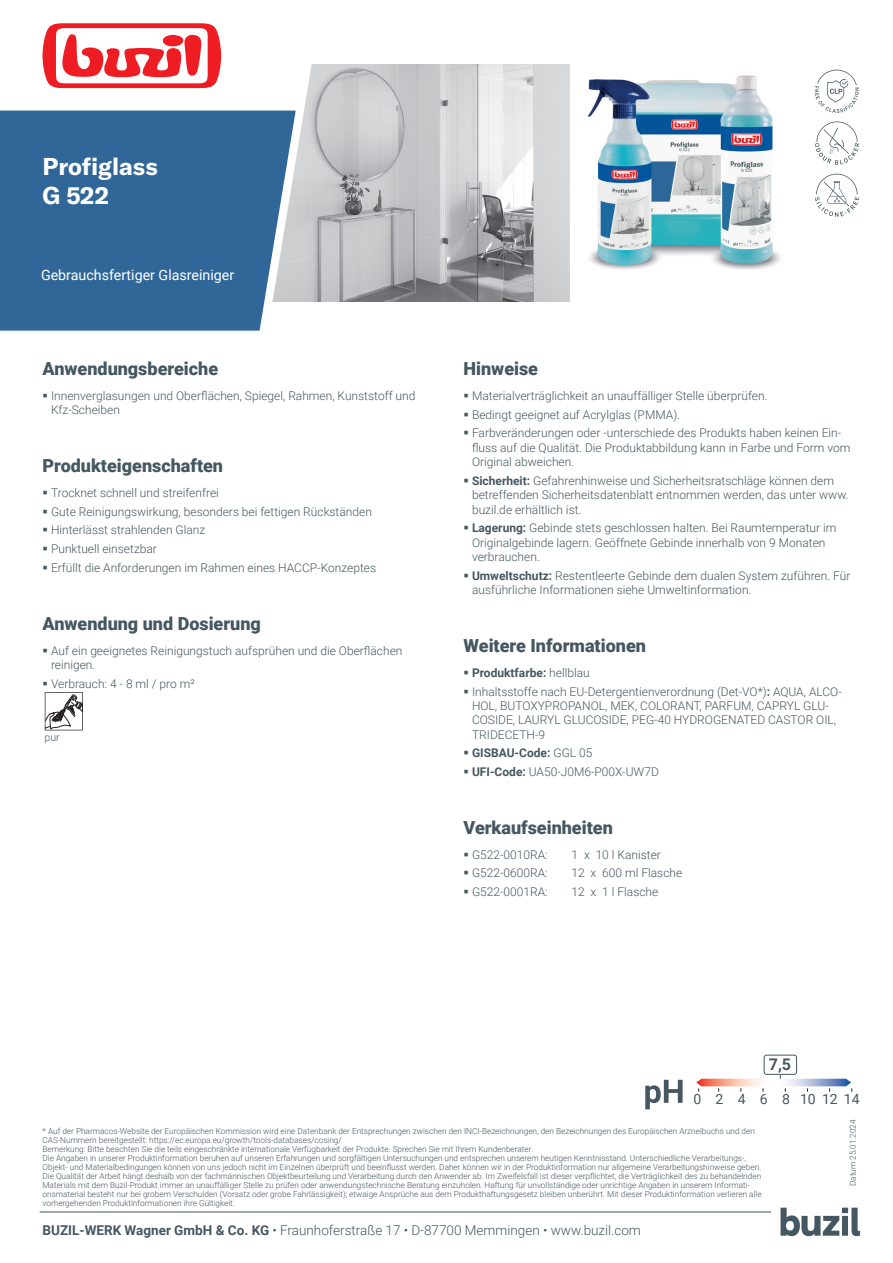
<style>
.page{position:relative;width:893px;height:1263px;background:#fff}
.page>*{position:absolute;margin:0;border:0;box-sizing:border-box;transform-origin:0 0}
.t1{font:700 24px/28.8px "GT America LCG";color:#fff}
.t2{font:900 18px "Roboto";color:#455760}
.t3{font:700 16.05px "Roboto";color:#455760}
.t4{font:14.25px "Roboto";color:#fff}
.t5{font:13.95px "Roboto";color:#455760}
.t6{font:300 13.5px "Roboto";color:#455760}
.t7{font:300 12px/14.4px "Roboto";color:#455760}
.t8{font:700 12px "Roboto";color:#455760}
.t9{font:300 10.5px "Roboto";color:#455760}
.t10{font:300 8.25px/9px "Roboto";color:#455760}
.s1{font-weight:700}
.s2{font-weight:300}
</style>
<div class="page">
<img style="left:269px;top:64px;width:300px;height:238px">
<svg style="left:814px;top:69px;width:45px;height:44px"></svg>
<svg style="left:815px;top:121px;width:44px;height:44px"></svg>
<svg style="left:815px;top:174px;width:44px;height:43px"></svg>
<svg style="left:43px;top:23px;width:178px;height:65px"></svg>
<div style="left:0;top:111px;width:296px;height:220px;background:#306798"></div>
<svg style="left:45px;top:692px;width:38px;height:38px"></svg>
<hr style="left:40px;top:1212px;width:731px;height:1px;background:#455760">
<svg style="left:780px;top:1208px;width:80px;height:28px"></svg>
<img style="left:587px;top:75px;width:193px;height:194px">
<svg style="left:645px;top:1080px;width:38px;height:29px"></svg>
<svg style="left:696px;top:1075px;width:156px;height:17px"></svg>
<div style="left:764px;top:1054px;width:33px;height:21px;border:1px solid #455760;border-radius:2px"></div>
<h1 class="t1" style="left:43px;top:152px;width:117px">Profiglass<br>G 522</h1>
<h3 class="t4" style="left:41px;top:265px;width:195px">Gebrauchsfertiger Glasreiniger</h3>
<h2 class="t2" style="left:43px;top:356px;width:177px">Anwendungsbereiche</h2>
<h3 class="t7" style="left:51px;top:388px;width:366px;text-indent:-9px">▪ Innenverglasungen und Oberflächen, Spiegel, Rahmen, Kunststoff und<br>Kfz-Scheiben</h3>
<h2 class="t2" style="left:43px;top:453px;width:182px">Produkteigenschaften</h2>
<h3 class="t7" style="left:43px;top:485px;width:178px">▪ Trocknet schnell und streifenfrei</h3>
<h3 class="t7" style="left:43px;top:504px;width:331px">▪ Gute Reinigungswirkung, besonders bei fettigen Rückständen</h3>
<h3 class="t7" style="left:43px;top:523px;width:164px">▪ Hinterlässt strahlenden Glanz</h3>
<h3 class="t7" style="left:43px;top:541px;width:116px">▪ Punktuell einsetzbar</h3>
<h3 class="t7" style="left:43px;top:560px;width:335px">▪ Erfüllt die Anforderungen im Rahmen eines HACCP-Konzeptes</h3>
<h2 class="t2" style="left:43px;top:610px;width:220px">Anwendung und Dosierung</h2>
<h3 class="t7" style="left:51px;top:643px;width:353px;text-indent:-9px">▪ Auf ein geeignetes Reinigungstuch aufsprühen und die Oberflächen reinigen.</h3>
<h3 class="t7" style="left:43px;top:676px;width:154px">▪ Verbrauch: 4 - 8 ml / pro m²</h3>
<p class="t9" style="left:45px;top:730px;width:17px">pur</p>
<h2 class="t2" style="left:463px;top:356px;width:76px">Hinweise</h2>
<h3 class="t7" style="left:463px;top:388px;width:306px">▪ Materialverträglichkeit an unauffälliger Stelle überprüfen.</h3>
<h3 class="t7" style="left:463px;top:407px;width:218px">▪ Bedingt geeignet auf Acrylglas (PMMA).</h3>
<h3 class="t7" style="left:472px;top:425px;width:380px;text-indent:-9px">▪ Farbveränderungen oder -unterschiede des Produkts haben keinen Ein&shy;fluss auf die Qualität. Die Produktabbildung kann in Farbe und Form vom<br>Original abweichen.</h3>
<h3 class="t7" style="left:472px;top:473px;width:378px;text-indent:-9px">▪ <span class="s1">Sicherheit:</span> Gefahrenhinweise und Sicherheitsratschläge können dem betreffenden Sicherheitsdatenblatt entnommen werden, das unter www. buzil.de erhältlich ist.</h3>
<h3 class="t7" style="left:472px;top:520px;width:366px;text-indent:-9px">▪ <span class="s1">Lagerung:</span> Gebinde stets geschlossen halten. Bei Raumtemperatur im<br>Originalgebinde lagern. Geöffnete Gebinde innerhalb von 9 Monaten verbrauchen.</h3>
<h3 class="t7" style="left:472px;top:568px;width:380px;text-indent:-9px">▪ <span class="s1">Umweltschutz:</span> Restentleerte Gebinde dem dualen System zuführen. Für ausführliche Informationen siehe Umweltinformation.</h3>
<h2 class="t2" style="left:463px;top:633px;width:184px">Weitere Informationen</h2>
<h3 class="t8" style="left:463px;top:664px;width:128px">▪ Produktfarbe: <span class="s2">hellblau</span></h3>
<h3 class="t7" style="left:472px;top:684px;width:371px;text-indent:-9px">▪ Inhaltsstoffe nach EU-Detergentienverordnung (Det-VO*)<span class="s1">:</span> AQUA, ALCO-HOL, BUTOXYPROPANOL, MEK, COLORANT, PARFUM, CAPRYL GLU-COSIDE, LAURYL GLUCOSIDE, PEG-40 HYDROGENATED CASTOR OIL, TRIDECETH-9</h3>
<h3 class="t8" style="left:463px;top:745px;width:130px">▪ GISBAU-Code: <span class="s2">GGL 05</span></h3>
<h3 class="t7" style="left:463px;top:764px;width:197px">▪ <span class="s1">UFI-Code:</span> UA50-J0M6-P00X-UW7D</h3>
<h2 class="t2" style="left:463px;top:815px;width:151px">Verkaufseinheiten</h2>
<h3 class="t7" style="left:463px;top:847px;width:86px">▪ G522-0010RA:</h3>
<h3 class="t7" style="left:571px;top:847px;width:91px">1 x 10 l Kanister</h3>
<h3 class="t7" style="left:463px;top:865px;width:86px">▪ G522-0600RA:</h3>
<h3 class="t7" style="left:571px;top:865px;width:112px">12 x 600 ml Flasche</h3>
<h3 class="t7" style="left:463px;top:884px;width:86px">▪ G522-0001RA:</h3>
<h3 class="t7" style="left:571px;top:884px;width:88px">12 x 1 l Flasche</h3>
<h3 class="t3" style="left:769px;top:1052px;width:24px">7,5</h3>
<h3 class="t5" style="left:694px;top:1089px;width:168px">0 2 4 6 8 101214</h3>
<p class="t10" style="left:43px;top:1126px;width:721px">* Auf der Pharmacos-Website der Europäischen Kommission wird eine Datenbank der Entsprechungen zwischen den INCI-Bezeichnungen, den Bezeichnungen des Europäischen Arzneibuchs und den CAS-Nummern bereitgestellt: https://ec.europa.eu/growth/tools-databases/cosing/<br>Bemerkung: Bitte beachten Sie die teils eingeschränkte internationale Verfügbarkeit der Produkte. Sprechen Sie mit Ihrem Kundenberater.<br>Die Angaben in unserer Produktinformation beruhen auf unseren Erfahrungen und sorgfältigen Untersuchungen und entsprechen unserem heutigen Kenntnisstand. Unterschiedliche Verarbeitungs-, Objekt- und Materialbedingungen können von uns jedoch nicht im Einzelnen überprüft und beeinflusst werden. Daher können wir in der Produktinformation nur allgemeine Verarbeitungshinweise geben.<br>Die Qualität der Arbeit hängt deshalb von der fachmännischen Objektbeurteilung und Verarbeitung durch den Anwender ab. Im Zweifelsfall ist dieser verpflichtet, die Verträglichkeit des zu behandelnden Materials mit dem Buzil-Produkt immer an unauffälliger Stelle zu prüfen oder anwendungstechnische Beratung einzuholen. Haftung für unvollständige oder unrichtige Angaben in unserem Informati&shy;onsmaterial besteht nur bei grobem Verschulden (Vorsatz oder grobe Fahrlässigkeit); etwaige Ansprüche aus dem Produkthaftungsgesetz bleiben unberührt. Mit dieser Produktinformation verlieren alle vorhergehenden Produktinformationen ihre Gültigkeit.</p>
<p class="t10" style="left:848px;top:1186px;width:68px;rotate:-90deg">Datum 25.01.2024</p>
<h3 class="t6" style="left:43px;top:1221px;width:600px"><span class="s1">BUZIL-WERK Wagner GmbH &amp; Co. KG</span> • Fraunhoferstraße 17 • D-87700 Memmingen • www.buzil.com</h3>
</div>
